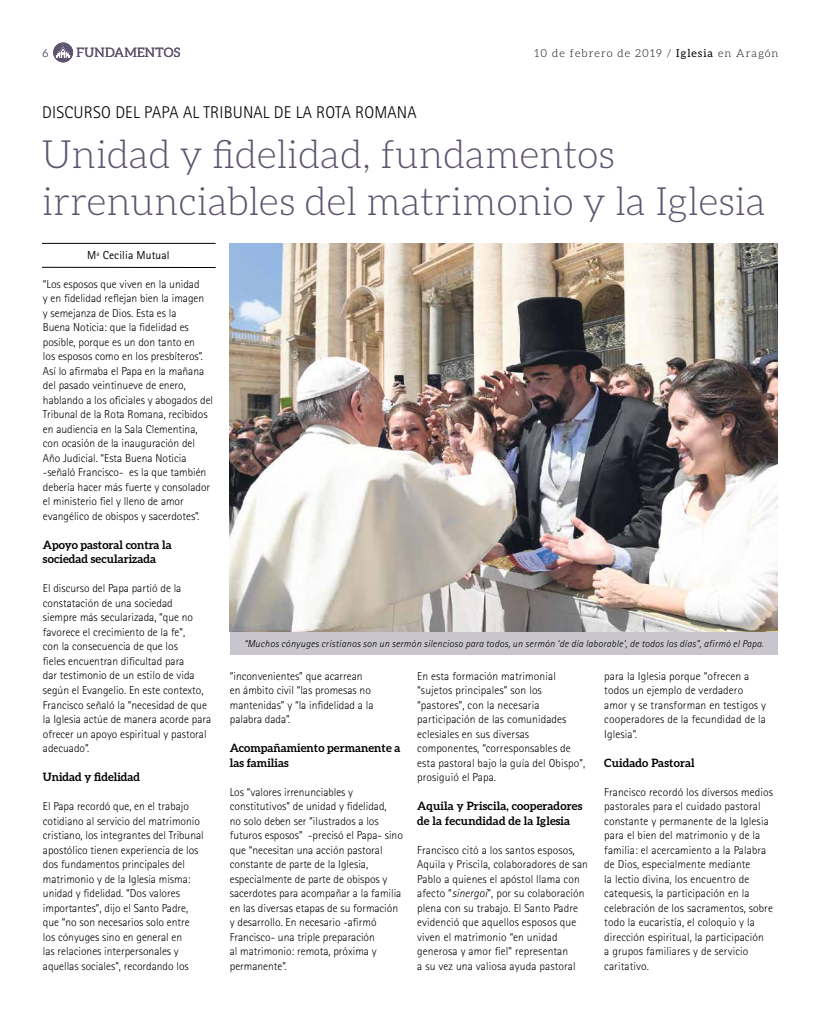
<style>
.page{position:relative;width:820px;height:1021px;background:#fff}
.page>*{position:absolute;margin:0;border:0;box-sizing:border-box;transform-origin:0 0}
.t1{font:300 39px/46.8px "Aleo";color:#5e546e}
.t2{font:300 17px "Rotis Sans Serif";letter-spacing:.01em;color:#000}
.t3{font:13px "Aleo";letter-spacing:.02em;color:#5e546e}
.t4{font:300 11.5px/14.5px "Rotis Sans Serif";color:#000}
.t5{font:700 11.5px/14.5px "Aleo";color:#000}
.t6{font:11.5px "Rotis Sans Serif";letter-spacing:.01em;color:#000}
.t7{font:300 11px "Aleo";letter-spacing:.1em;color:#000}
.t8{font:300 11px "Aleo";color:#5e546e}
.t9{font:italic 300 10px "Rotis Sans Serif";letter-spacing:.025em;color:#000}
.s1{font-weight:400}
.s2{font-style:italic}
</style>
<div class="page">
<svg style="left:53px;top:43px;width:20px;height:19px"></svg>
<div style="left:230px;top:631px;width:547px;height:24px;background:#c8c5ce"></div>
<img style="left:230px;top:243px;width:547px;height:388px">
<hr style="left:42px;top:243px;width:173px;height:1px;background:#000">
<hr style="left:42px;top:267px;width:173px;height:1px;background:#000">
<p class="t8" style="left:43px;top:48px;width:7px">6</p>
<p class="t3" style="left:77px;top:45px;width:105px">FUNDAMENTOS</p>
<p class="t7" style="left:534px;top:47px;width:245px">10 de febrero de 2019 / <span class="s1">Iglesia</span> en Aragón</p>
<h2 class="t2" style="left:42px;top:102px;width:375px">DISCURSO DEL PAPA AL TRIBUNAL DE LA ROTA ROMANA</h2>
<h1 class="t1" style="left:42px;top:131px;width:724px">Unidad y fidelidad, fundamentos irrenunciables del matrimonio y la Iglesia</h1>
<p class="t6" style="left:87px;top:248px;width:84px">Mª Cecilia Mutual</p>
<p class="t4" style="left:43px;top:276px;width:172px">“Los esposos que viven en la unidad<br>y en fidelidad reflejan bien la imagen<br>y semejanza de Dios. Esta es la<br>Buena Noticia: que la fidelidad es posible, porque es un don tanto en<br>los esposos como en los presbíteros”.<br>Así lo afirmaba el Papa en la mañana del pasado veintinueve de enero, hablando a los oficiales y abogados del Tribunal de la Rota Romana, recibidos en audiencia en la Sala Clementina, con ocasión de la inauguración del Año Judicial. “Esta Buena Noticia -señaló Francisco- es la que también debería hacer más fuerte y consolador el ministerio fiel y lleno de amor evangélico de obispos y sacerdotes”.</p>
<p class="t5" style="left:43px;top:537px;width:130px">Apoyo pastoral contra la sociedad secularizada</p>
<p class="t4" style="left:43px;top:581px;width:170px">El discurso del Papa partió de la constatación de una sociedad<br>siempre más secularizada, “que no favorece el crecimiento de la fe”,<br>con la consecuencia de que los<br>fieles encuentran dificultad para<br>dar testimonio de un estilo de vida según el Evangelio. En este contexto,<br>Francisco señaló la “necesidad de que la Iglesia actúe de manera acorde para ofrecer un apoyo espiritual y pastoral adecuado”.</p>
<p class="t5" style="left:43px;top:769px;width:99px">Unidad y fidelidad</p>
<p class="t4" style="left:43px;top:799px;width:162px">El Papa recordó que, en el trabajo cotidiano al servicio del matrimonio cristiano, los integrantes del Tribunal apostólico tienen experiencia de los dos fundamentos principales del matrimonio y de la Iglesia misma: unidad y fidelidad. “Dos valores importantes”, dijo el Santo Padre, que “no son necesarios solo entre los cónyuges sino en general en<br>las relaciones interpersonales y aquellas sociales”, recordando los</p>
<p class="t9" style="left:244px;top:638px;width:521px">“Muchos cónyuges cristianos son un sermón silencioso para todos, un sermón ‘de día laborable’, de todos los días”, afirmó el Papa.</p>
<p class="t4" style="left:230px;top:668px;width:145px">“inconvenientes” que acarrean en ámbito civil “las promesas no mantenidas” y “la infidelidad a la palabra dada”.</p>
<p class="t5" style="left:230px;top:740px;width:172px">Acompañamiento permanente a las familias</p>
<p class="t4" style="left:230px;top:784px;width:174px">Los “valores irrenunciables y constitutivos” de unidad y fidelidad,<br>no solo deben ser “ilustrados a los futuros esposos” -precisó el Papa- sino que “necesitan una acción pastoral constante de parte de la Iglesia, especialmente de parte de obispos y sacerdotes para acompañar a la familia en las diversas etapas de su formación y desarrollo. En necesario -afirmó Francisco- una triple preparación<br>al matrimonio: remota, próxima y permanente”.</p>
<p class="t4" style="left:417px;top:668px;width:169px">En esta formación matrimonial “sujetos principales” son los “pastores”, con la necesaria participación de las comunidades eclesiales en sus diversas componentes, “corresponsables de esta pastoral bajo la guía del Obispo”, prosiguió el Papa.</p>
<p class="t5" style="left:417px;top:798px;width:166px">Aquila y Priscila, cooperadores de la fecundidad de la Iglesia</p>
<p class="t4" style="left:417px;top:842px;width:172px">Francisco citó a los santos esposos, Aquila y Priscila, colaboradores de san Pablo a quienes el apóstol llama con afecto “<span class="s2">sinergoi</span>”, por su colaboración plena con su trabajo. El Santo Padre evidenció que aquellos esposos que viven el matrimonio “en unidad generosa y amor fiel” representan<br>a su vez una valiosa ayuda pastoral</p>
<p class="t4" style="left:604px;top:668px;width:163px">para la Iglesia porque “ofrecen a todos un ejemplo de verdadero amor y se transforman en testigos y cooperadores de la fecundidad de la<br>Iglesia”.</p>
<p class="t5" style="left:604px;top:755px;width:92px">Cuidado Pastoral</p>
<p class="t4" style="left:604px;top:784px;width:170px">Francisco recordó los diversos medios pastorales para el cuidado pastoral constante y permanente de la Iglesia para el bien del matrimonio y de la familia: el acercamiento a la Palabra de Dios, especialmente mediante<br>la lectio divina, los encuentro de catequesis, la participación en la celebración de los sacramentos, sobre todo la eucaristía, el coloquio y la dirección espiritual, la participación<br>a grupos familiares y de servicio caritativo.</p>
</div>
